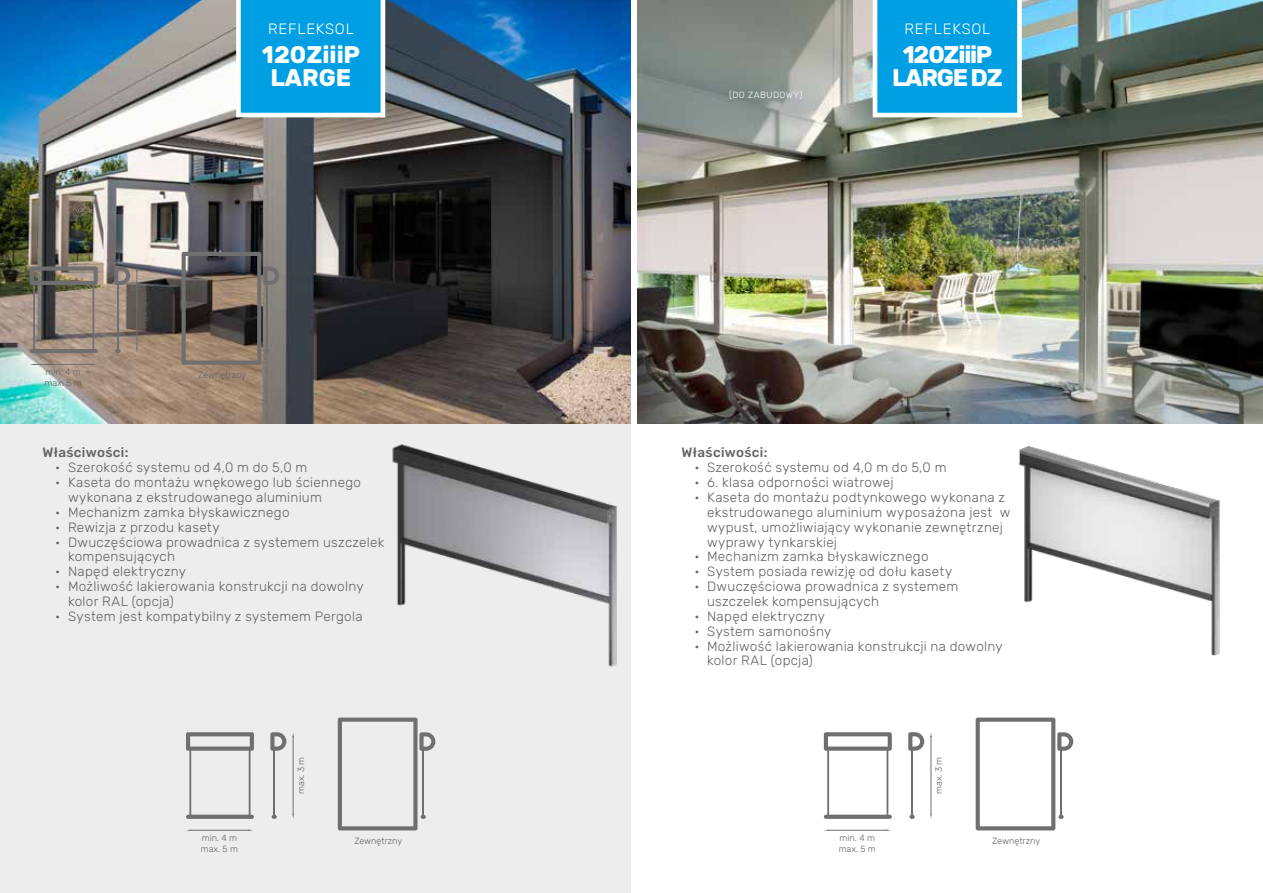
<style>
.page{position:relative;width:1263px;height:893px;background:#fff}
.page>*{position:absolute;margin:0;border:0;box-sizing:border-box;transform-origin:0 0}
.t1{font:700 24px/22.5px "Rubik";letter-spacing:-.05em;color:#fff;text-align:center}
.t2{font:700 24px/22.5px "Rubik";color:#fff;text-align:center}
.t3{font:300 15px "Rubik";letter-spacing:.05em;color:#fff}
.t4{font:300 13.5px/14.9px "Rubik";letter-spacing:.02em;color:#646363}
.t5{font:500 13.5px "Rubik";letter-spacing:.025em;color:#646363}
.t6{font:300 9px/10.8px "Rubik";color:#646363}
.t7{font:300 9px "Rubik";letter-spacing:.05em;color:#fff}
</style>
<div class="page">
<div style="left:0;top:0;width:631px;height:893px;background:#ededed"></div>
<img style="left:0;top:0;width:631px;height:424px">
<img style="left:637px;top:0;width:626px;height:424px">
<svg style="left:870px;top:0;width:154px;height:120px;background:#1fa8e1"></svg>
<svg style="left:234px;top:0;width:154px;height:120px;background:#1fa7e1"></svg>
<img style="left:1018px;top:446px;width:202px;height:210px">
<hr style="left:828px;top:830px;width:59px;height:1px;background:#706f6f">
<hr style="left:931px;top:736px;width:1px;height:79px;background:#706f6f">
<svg style="left:824px;top:732px;width:68px;height:84px"></svg>
<svg style="left:824px;top:815px;width:68px;height:4px"></svg>
<svg style="left:909px;top:815px;width:6px;height:4px"></svg>
<svg style="left:908px;top:732px;width:16px;height:19px"></svg>
<hr style="left:911px;top:750px;width:2px;height:67px;background:#706f6f">
<svg style="left:976px;top:718px;width:97px;height:112px"></svg>
<hr style="left:190px;top:830px;width:59px;height:1px;background:#706f6f">
<hr style="left:293px;top:736px;width:1px;height:79px;background:#706f6f">
<svg style="left:186px;top:732px;width:68px;height:84px"></svg>
<svg style="left:186px;top:815px;width:68px;height:4px"></svg>
<svg style="left:272px;top:815px;width:5px;height:4px"></svg>
<svg style="left:270px;top:732px;width:16px;height:19px"></svg>
<hr style="left:273px;top:750px;width:2px;height:67px;background:#706f6f">
<svg style="left:338px;top:718px;width:97px;height:112px"></svg>
<hr style="left:34px;top:364px;width:59px;height:1px;background:#706f6f">
<hr style="left:137px;top:270px;width:1px;height:79px;background:#706f6f">
<svg style="left:136px;top:266px;width:2px;height:6px"></svg>
<svg style="left:30px;top:266px;width:68px;height:84px;background:#867b70"></svg>
<hr style="left:30px;top:349px;width:68px;height:4px;background:#706f6f;border-radius:2px">
<svg style="left:115px;top:349px;width:6px;height:4px"></svg>
<svg style="left:114px;top:266px;width:16px;height:19px"></svg>
<hr style="left:117px;top:284px;width:2px;height:67px;background:#706f6f">
<svg style="left:182px;top:252px;width:97px;height:113px;background:#6a6059"></svg>
<img style="left:392px;top:444px;width:225px;height:223px">
<p class="t3" style="left:268px;top:20px;width:87px">REFLEKSOL</p>
<h1 class="t2" style="left:262px;top:44px;width:99px">120ZiiiP<br>LARGE</h1>
<p class="t6" style="left:45px;top:367px;width:39px">min. 4 m max. 5 m</p>
<p class="t6" style="left:139px;top:328px;width:39px;rotate:-90deg">max. 3 m</p>
<p class="t6" style="left:198px;top:370px;width:49px">Zewnętrzny</p>
<p class="t5" style="left:43px;top:445px;width:87px">Właściwości:</p>
<p class="t4" style="left:55px;top:461px;width:254px">• Szerokość systemu od 4,0 m do 5,0 m</p>
<p class="t4" style="left:68px;top:475px;width:294px;text-indent:-13px">• Kaseta do montażu wnękowego lub ściennego wykonana z ekstrudowanego aluminium</p>
<p class="t4" style="left:55px;top:505px;width:236px">• Mechanizm zamka błyskawicznego</p>
<p class="t4" style="left:55px;top:520px;width:166px">• Rewizja z przodu kasety</p>
<p class="t4" style="left:68px;top:535px;width:318px;text-indent:-13px">• Dwuczęściowa prowadnica z systemem uszczelek kompensujących</p>
<p class="t4" style="left:55px;top:564px;width:132px">• Napęd elektryczny</p>
<p class="t4" style="left:68px;top:579px;width:297px;text-indent:-13px">• Możliwość lakierowania konstrukcji na dowolny kolor RAL (opcja)</p>
<p class="t4" style="left:55px;top:609px;width:309px">• System jest kompatybilny z systemem Pergola</p>
<p class="t6" style="left:296px;top:794px;width:39px;rotate:-90deg">max. 3 m</p>
<p class="t3" style="left:905px;top:20px;width:87px">REFLEKSOL</p>
<p class="t7" style="left:729px;top:89px;width:75px">(DO ZABUDOWY)</p>
<h1 class="t1" style="left:892px;top:44px;width:112px">120ZiiiP<br>LARGE DZ</h1>
<p class="t5" style="left:682px;top:445px;width:87px">Właściwości:</p>
<p class="t4" style="left:694px;top:461px;width:254px">• Szerokość systemu od 4,0 m do 5,0 m</p>
<p class="t4" style="left:694px;top:475px;width:201px">• 6. klasa odporności wiatrowej</p>
<p class="t4" style="left:707px;top:490px;width:305px;text-indent:-13px">• Kaseta do montażu podtynkowego wykonana z ekstrudowanego aluminium wyposażona jest w wypust, umożliwiający wykonanie zewnętrznej wyprawy tynkarskiej</p>
<p class="t4" style="left:694px;top:550px;width:236px">• Mechanizm zamka błyskawicznego</p>
<p class="t4" style="left:694px;top:564px;width:259px">• System posiada rewizję od dołu kasety</p>
<p class="t4" style="left:707px;top:579px;width:253px;text-indent:-13px">• Dwuczęściowa prowadnica z systemem uszczelek kompensujących</p>
<p class="t4" style="left:694px;top:609px;width:132px">• Napęd elektryczny</p>
<p class="t4" style="left:694px;top:624px;width:138px">• System samonośny</p>
<p class="t4" style="left:707px;top:639px;width:297px;text-indent:-13px">• Możliwość lakierowania konstrukcji na dowolny kolor RAL (opcja)</p>
<p class="t6" style="left:933px;top:794px;width:39px;rotate:-90deg">max. 3 m</p>
<p class="t6" style="left:202px;top:833px;width:37px">min. 4 m</p>
<p class="t6" style="left:992px;top:835px;width:49px">Zewnętrzny</p>
<p class="t6" style="left:201px;top:844px;width:39px">max. 5 m</p>
<p class="t6" style="left:839px;top:833px;width:39px">min. 4 m max. 5 m</p>
<p class="t6" style="left:354px;top:835px;width:49px">Zewnętrzny</p>
</div>
